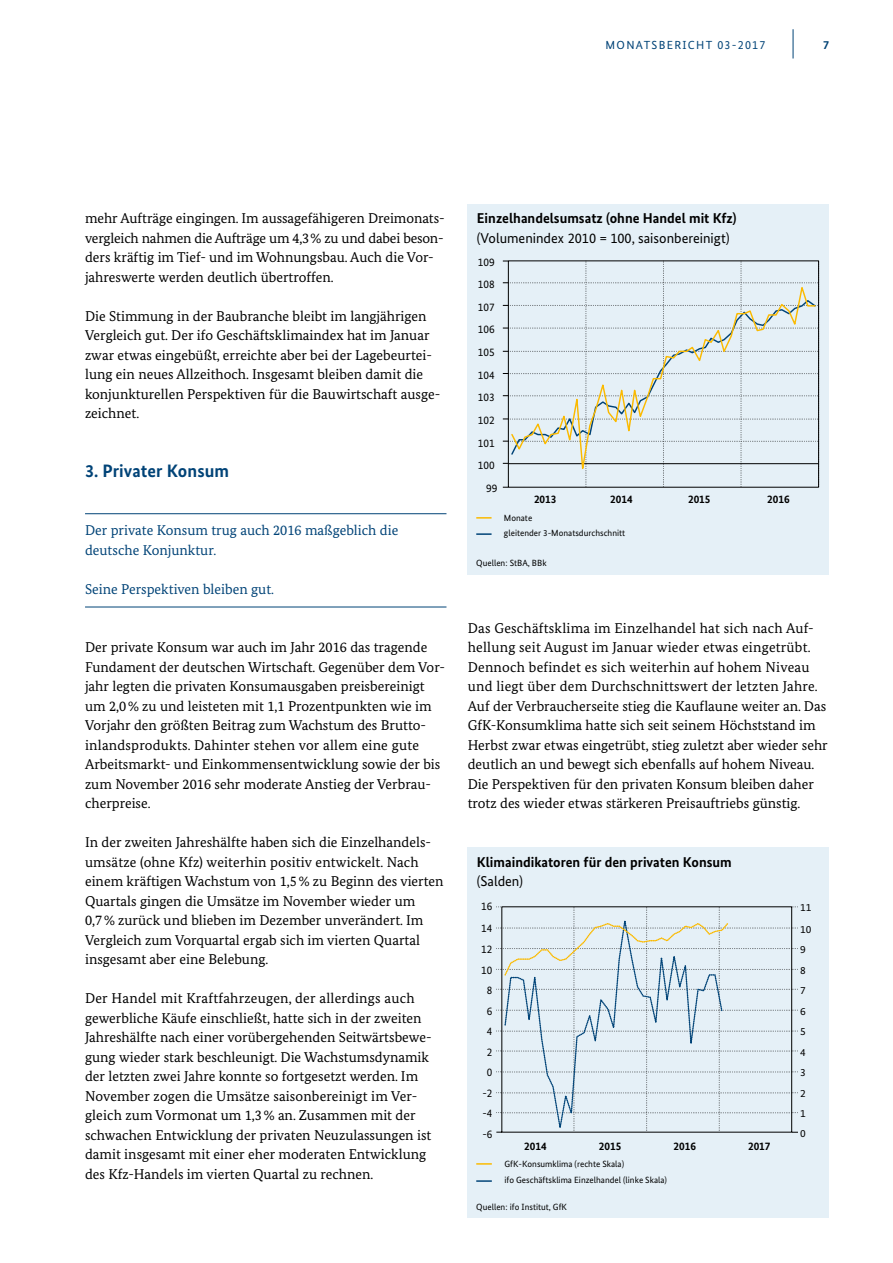
<style>
.page{position:relative;width:893px;height:1263px;background:#fff}
.page>*{position:absolute;margin:0;border:0;box-sizing:border-box;transform-origin:0 0}
.t1{font:700 18px "Bundes Sans";letter-spacing:.005em;color:#004377}
.t2{font:14.25px/19.5px "Bundes Serif";color:#000}
.t3{font:14.25px/19.5px "Bundes Serif";color:#004377}
.t4{font:14.25px/19.5px "Bundes Sans";color:#000}
.t5{font:700 14.25px/19.5px "Bundes Sans";color:#000}
.t6{font:700 12px "Bundes Sans";color:#004275}
.t7{font:11.7px "Bundes Sans";letter-spacing:.11em;color:#004377}
.t8{font:11.25px "Bundes Sans";color:#000}
.t9{font:700 11.25px "Bundes Sans";color:#000}
.t10{font:10.65px "Bundes Sans";color:#000;scale:1.07 1}
.t11{font:9px/15.1px "Bundes Sans";color:#000}
.s1{font-size:12px}
.s2{font-weight:700}
.s3{font-weight:400}
</style>
<div class="page">
<hr style="left:793px;top:29px;width:1px;height:30px;background:#004377">
<hr style="left:85px;top:513px;width:361px;height:1px;background:#004377">
<hr style="left:85px;top:607px;width:361px;height:1px;background:#004377">
<div style="left:468px;top:204px;width:361px;height:371px;background:#e5f0f7"></div>
<svg style="left:476px;top:517px;width:16px;height:2px"></svg>
<svg style="left:476px;top:533px;width:16px;height:2px"></svg>
<svg style="left:503px;top:261px;width:316px;height:227px"></svg>
<svg style="left:510px;top:282px;width:306px;height:198px"></svg>
<div style="left:468px;top:848px;width:361px;height:370px;background:#e5f0f7"></div>
<svg style="left:476px;top:1163px;width:16px;height:2px"></svg>
<svg style="left:476px;top:1180px;width:16px;height:2px"></svg>
<svg style="left:496px;top:906px;width:302px;height:226px"></svg>
<p class="t7" style="left:606px;top:38px;width:161px">MONATSBERICHT <span class="s1">03-2017</span></p>
<p class="t6" style="left:823px;top:37px;width:7px">7</p>
<p class="t2" style="left:85px;top:209px;width:361px">mehr Aufträge eingingen. Im aussagefähigeren Dreimonats&shy;vergleich nahmen die Aufträge um 4,3% zu und dabei beson&shy;ders kräftig im Tief- und im Wohnungsbau. Auch die Vor&shy;jahreswerte werden deutlich übertroffen.</p>
<p class="t2" style="left:85px;top:306px;width:357px">Die Stimmung in der Baubranche bleibt im langjährigen Vergleich gut. Der ifo Geschäftsklimaindex hat im Januar zwar etwas eingebüßt, erreichte aber bei der Lagebeurtei&shy;lung ein neues Allzeithoch. Insgesamt bleiben damit die konjunkturellen Perspektiven für die Bauwirtschaft ausge&shy;zeichnet.</p>
<h3 class="t1" style="left:85px;top:460px;width:146px">3. Privater Konsum</h3>
<p class="t3" style="left:85px;top:521px;width:315px">Der private Konsum trug auch 2016 maßgeblich die deutsche Konjunktur.</p>
<p class="t3" style="left:85px;top:579px;width:190px">Seine Perspektiven bleiben gut.</p>
<p class="t2" style="left:85px;top:638px;width:361px">Der private Konsum war auch im Jahr 2016 das tragende Fundament der deutschen Wirtschaft. Gegenüber dem Vor&shy;jahr legten die privaten Konsumausgaben preisbereinigt um 2,0% zu und leisteten mit 1,1 Prozentpunkten wie im Vorjahr den größten Beitrag zum Wachstum des Brutto&shy;inlandsprodukts. Dahinter stehen vor allem eine gute Arbeitsmarkt- und Einkommensentwicklung sowie der bis zum November 2016 sehr moderate Anstieg der Verbrau&shy;cherpreise.</p>
<p class="t2" style="left:85px;top:833px;width:360px">In der zweiten Jahreshälfte haben sich die Einzelhandels&shy;umsätze (ohne Kfz) weiterhin positiv entwickelt. Nach einem kräftigen Wachstum von 1,5% zu Beginn des vierten Quartals gingen die Umsätze im November wieder um 0,7% zurück und blieben im Dezember unverändert. Im Vergleich zum Vorquartal ergab sich im vierten Quartal insgesamt aber eine Belebung.</p>
<p class="t2" style="left:85px;top:989px;width:348px">Der Handel mit Kraftfahrzeugen, der allerdings auch gewerbliche Käufe einschließt, hatte sich in der zweiten Jahreshälfte nach einer vorübergehenden Seitwärtsbewe&shy;gung wieder stark beschleunigt. Die Wachstumsdynamik der letzten zwei Jahre konnte so fortgesetzt werden. Im November zogen die Umsätze saisonbereinigt im Ver&shy;gleich zum Vormonat um 1,3% an. Zusammen mit der schwachen Entwicklung der privaten Neuzulassungen ist damit insgesamt mit einer eher moderaten Entwicklung des Kfz-Handels im vierten Quartal zu rechnen.</p>
<p class="t4" style="left:477px;top:209px;width:261px"><span class="s2">Einzelhandelsumsatz (ohne Handel mit Kfz) </span>(Volumenindex 2010 = 100, saisonbereinigt)</p>
<p class="t8" style="left:478px;top:255px;width:18px">109</p>
<p class="t8" style="left:478px;top:277px;width:18px">108</p>
<p class="t8" style="left:478px;top:300px;width:18px">107</p>
<p class="t8" style="left:478px;top:323px;width:18px">106</p>
<p class="t8" style="left:478px;top:345px;width:18px">105</p>
<p class="t8" style="left:478px;top:368px;width:18px">104</p>
<p class="t8" style="left:478px;top:391px;width:18px">103</p>
<p class="t8" style="left:478px;top:413px;width:18px">102</p>
<p class="t8" style="left:478px;top:436px;width:18px">101</p>
<p class="t8" style="left:478px;top:459px;width:18px">100</p>
<p class="t8" style="left:486px;top:481px;width:13px">99</p>
<p class="t9" style="left:534px;top:492px;width:24px">2013</p>
<p class="t9" style="left:610px;top:492px;width:24px">2014</p>
<p class="t9" style="left:688px;top:492px;width:24px">2015</p>
<p class="t9" style="left:767px;top:492px;width:24px">2016</p>
<p class="t11" style="left:504px;top:510px;width:123px">Monate<br>gleitender 3-Monatsdurchschnitt</p>
<p class="t11" style="left:476px;top:555px;width:72px">Quellen: StBA, BBk</p>
<p class="t2" style="left:468px;top:618px;width:361px">Das Geschäftsklima im Einzelhandel hat sich nach Auf&shy;hellung seit August im Januar wieder etwas eingetrübt.<br>Dennoch befindet es sich weiterhin auf hohem Niveau und liegt über dem Durchschnittswert der letzten Jahre.<br>Auf der Verbraucherseite stieg die Kauflaune weiter an. Das GfK-Konsumklima hatte sich seit seinem Höchststand im Herbst zwar etwas eingetrübt, stieg zuletzt aber wieder sehr deutlich an und bewegt sich ebenfalls auf hohem Niveau.<br>Die Perspektiven für den privaten Konsum bleiben daher trotz des wieder etwas stärkeren Preisauftriebs günstig.</p>
<p class="t5" style="left:477px;top:852px;width:256px">Klimaindikatoren für den privaten Konsum <span class="s3">(Salden)</span></p>
<p class="t8" style="left:481px;top:900px;width:13px">16</p>
<p class="t10" style="left:800px;top:901px;width:12px">11</p>
<p class="t8" style="left:481px;top:921px;width:13px">14</p>
<p class="t10" style="left:800px;top:923px;width:12px">10</p>
<p class="t8" style="left:481px;top:943px;width:13px">12</p>
<p class="t10" style="left:800px;top:943px;width:7px">9</p>
<p class="t8" style="left:481px;top:963px;width:13px">10</p>
<p class="t10" style="left:800px;top:964px;width:7px">8</p>
<p class="t8" style="left:487px;top:984px;width:7px">8</p>
<p class="t10" style="left:800px;top:984px;width:7px">7</p>
<p class="t8" style="left:487px;top:1004px;width:7px">6</p>
<p class="t10" style="left:800px;top:1005px;width:7px">6</p>
<p class="t8" style="left:487px;top:1025px;width:7px">4</p>
<p class="t10" style="left:800px;top:1025px;width:7px">5</p>
<p class="t8" style="left:487px;top:1045px;width:7px">2</p>
<p class="t10" style="left:800px;top:1046px;width:7px">4</p>
<p class="t8" style="left:487px;top:1066px;width:7px">0</p>
<p class="t10" style="left:800px;top:1066px;width:7px">3</p>
<p class="t8" style="left:482px;top:1086px;width:12px">-2</p>
<p class="t10" style="left:800px;top:1087px;width:7px">2</p>
<p class="t8" style="left:482px;top:1107px;width:12px">-4</p>
<p class="t10" style="left:800px;top:1107px;width:7px">1</p>
<p class="t8" style="left:482px;top:1127px;width:12px">-6</p>
<p class="t10" style="left:800px;top:1126px;width:7px">0</p>
<p class="t9" style="left:524px;top:1139px;width:24px">2014</p>
<p class="t9" style="left:599px;top:1139px;width:24px">2015</p>
<p class="t9" style="left:673px;top:1139px;width:24px">2016</p>
<p class="t9" style="left:748px;top:1139px;width:24px">2017</p>
<p class="t11" style="left:504px;top:1156px;width:164px;line-height:16px">GfK-Konsumklima (rechte Skala)<br>ifo Geschäftsklima Einzelhandel (linke Skala)</p>
<p class="t11" style="left:476px;top:1199px;width:92px">Quellen: ifo Institut, GfK</p>
</div>
